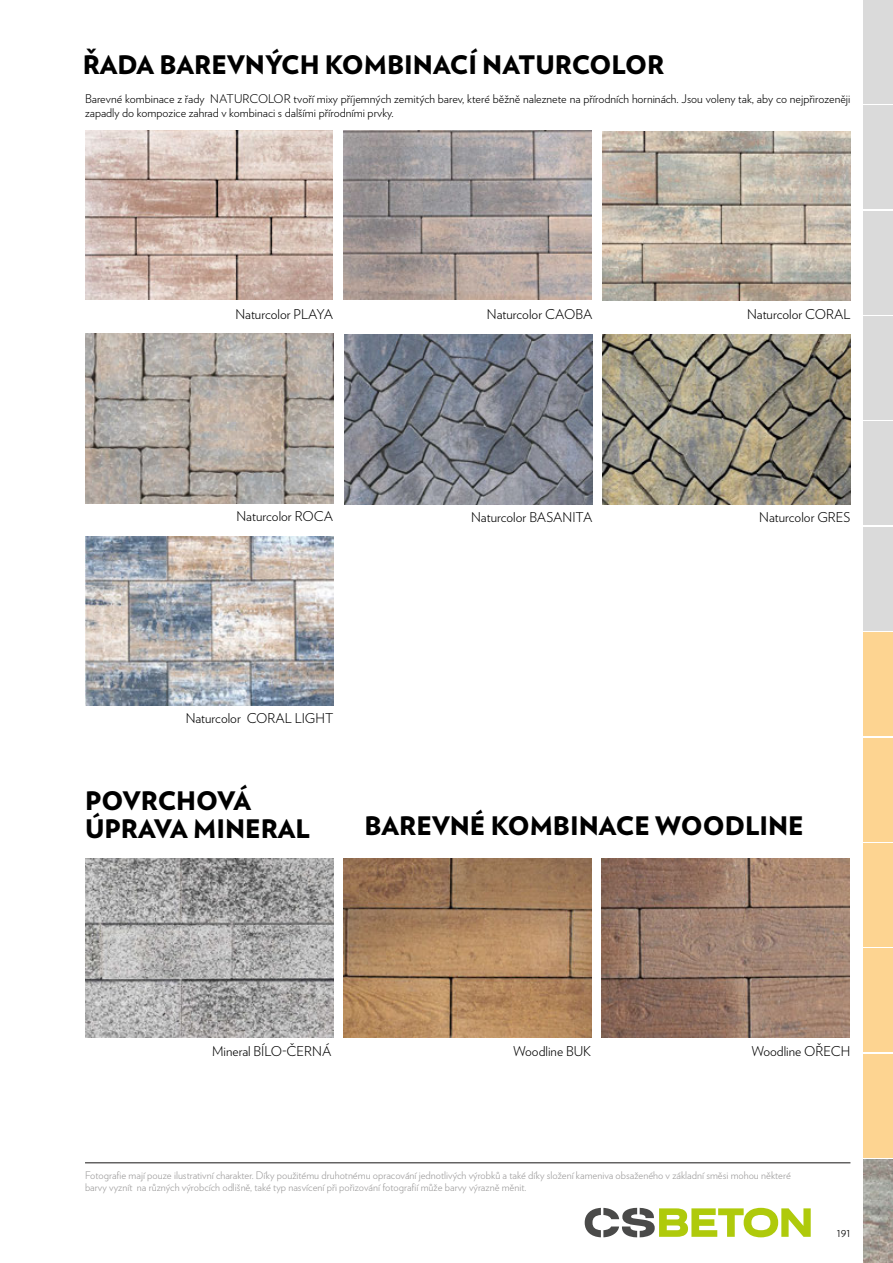
<style>
.page{position:relative;width:893px;height:1263px;background:#fff}
.page>*{position:absolute;margin:0;border:0;box-sizing:border-box;transform-origin:0 0}
.t1{font:900 25.5px/28.5px "Verlag";color:#000}
.t2{font:300 13.5px "Verlag";color:#000}
.t3{font:300 12px/14.4px "Verlag";color:#000}
.t4{font:300 10.5px/12px "Verlag";color:#9b9a9a}
</style>
<div class="page">
<hr style="left:85px;top:1162px;width:765px;height:1px;background:#646363">
<div style="left:863px;top:0;width:30px;height:104px;background:#dadada"></div>
<div style="left:863px;top:105px;width:30px;height:104px;background:#dadada"></div>
<div style="left:863px;top:211px;width:30px;height:103px;background:#dadada"></div>
<div style="left:863px;top:316px;width:30px;height:104px;background:#dadada"></div>
<div style="left:863px;top:421px;width:30px;height:104px;background:#dadada"></div>
<div style="left:863px;top:527px;width:30px;height:104px;background:#dadada"></div>
<div style="left:863px;top:632px;width:30px;height:104px;background:#fdd491"></div>
<div style="left:863px;top:738px;width:30px;height:103px;background:#fdd491"></div>
<div style="left:863px;top:843px;width:30px;height:104px;background:#fdd491"></div>
<div style="left:863px;top:948px;width:30px;height:104px;background:#fdd491"></div>
<div style="left:863px;top:1054px;width:30px;height:103px;background:#fdd491"></div>
<img style="left:863px;top:1159px;width:30px;height:104px">
<svg style="left:585px;top:1208px;width:226px;height:29px"></svg>
<img style="left:343px;top:858px;width:248px;height:179px">
<img style="left:85px;top:858px;width:248px;height:179px">
<img style="left:85px;top:536px;width:248px;height:169px">
<img style="left:602px;top:132px;width:248px;height:169px">
<img style="left:85px;top:333px;width:248px;height:170px">
<img style="left:344px;top:131px;width:248px;height:169px">
<img style="left:602px;top:858px;width:248px;height:179px">
<img style="left:344px;top:334px;width:248px;height:170px">
<img style="left:602px;top:334px;width:248px;height:170px">
<img style="left:85px;top:131px;width:248px;height:169px">
<h1 class="t1" style="left:83px;top:49px;width:583px">ŘADA BAREVNÝCH KOMBINACÍ NATURCOLOR</h1>
<p class="t3" style="left:85px;top:90px;width:767px">Barevné kombinace z řady NATURCOLOR tvoří mixy příjemných zemitých barev, které běžně naleznete na přírodních horninách. Jsou voleny tak, aby co nejpřirozeněji zapadly do kompozice zahrad v kombinaci s dalšími přírodními prvky.</p>
<p class="t2" style="left:235px;top:305px;width:99px">Naturcolor PLAYA</p>
<p class="t2" style="left:487px;top:305px;width:107px">Naturcolor CAOBA</p>
<p class="t2" style="left:747px;top:305px;width:105px">Naturcolor CORAL</p>
<p class="t2" style="left:237px;top:506px;width:98px">Naturcolor ROCA</p>
<p class="t2" style="left:471px;top:507px;width:123px">Naturcolor BASANITA</p>
<p class="t2" style="left:759px;top:507px;width:93px">Naturcolor GRES</p>
<p class="t2" style="left:186px;top:708px;width:149px">Naturcolor CORAL LIGHT</p>
<h1 class="t1" style="left:85px;top:785px;width:226px">POVRCHOVÁ<br>ÚPRAVA MINERAL</h1>
<h1 class="t1" style="left:364px;top:810px;width:441px">BAREVNÉ KOMBINACE WOODLINE</h1>
<p class="t2" style="left:212px;top:1041px;width:121px">Mineral BÍLO-ČERNÁ</p>
<p class="t2" style="left:513px;top:1041px;width:80px">Woodline BUK</p>
<p class="t2" style="left:751px;top:1041px;width:101px">Woodline OŘECH</p>
<p class="t4" style="left:85px;top:1168px;width:707px">Fotografie mají pouze ilustrativní charakter. Díky použitému druhotnému opracování jednotlivých výrobků a také díky složení kameniva obsaženého v základní směsi mohou některé barvy vyznít na různých výrobcích odlišně, také typ nasvícení při pořizování fotografií může barvy výrazně měnit.</p>
<p class="t3" style="left:837px;top:1224px;width:15px">191</p>
</div>
